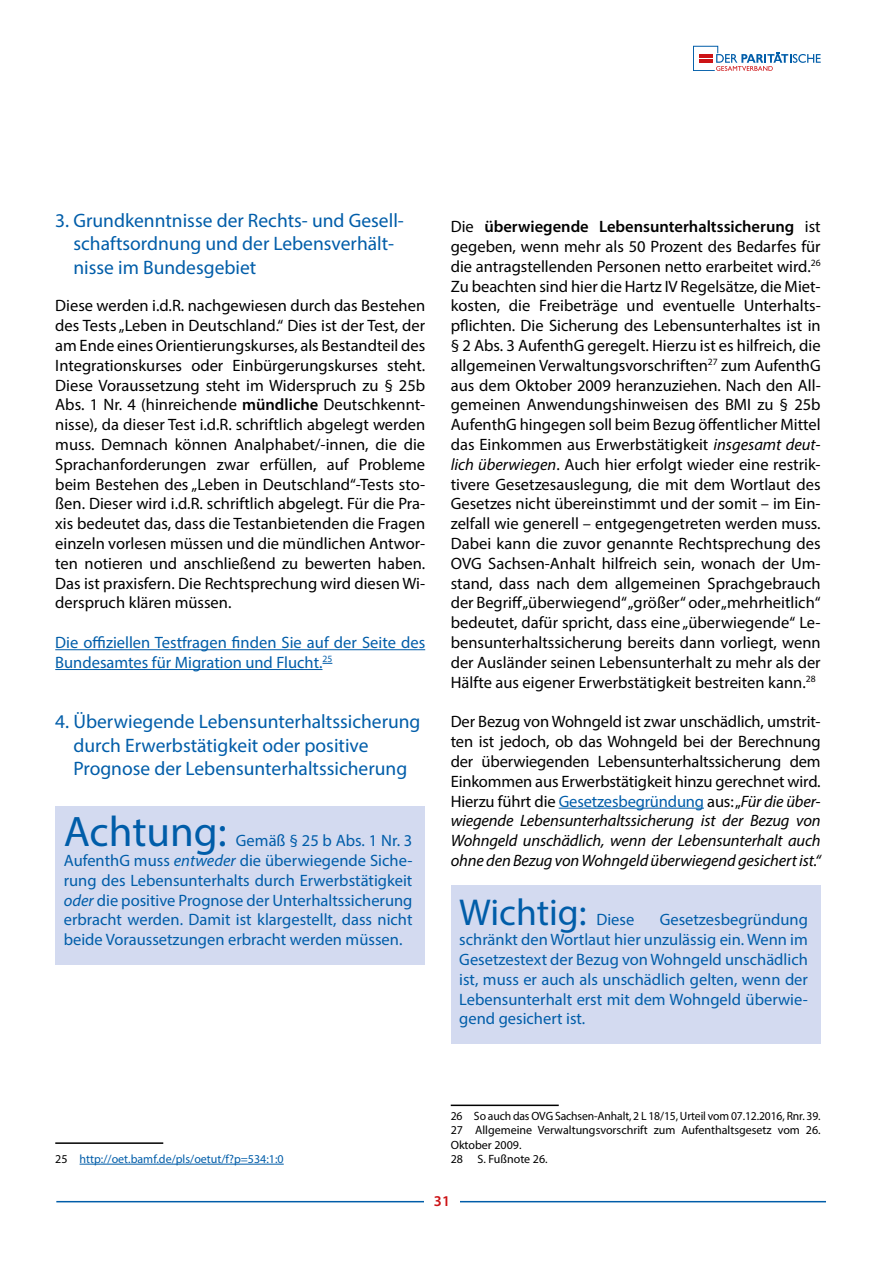
<style>
.page{position:relative;width:893px;height:1263px;background:#fff}
.page>*{position:absolute;margin:0;border:0;box-sizing:border-box;transform-origin:0 0}
.t1{font:42.9px "Myriad Pro";color:#005da9}
.t2{font:37.5px "Myriad Pro";color:#005da9}
.t3{font:19.5px/23.4px "Myriad Pro";color:#005da9}
.t4{font:16.5px/19.8px "Myriad Pro";color:#000;text-align:justify}
.t5{font:16.5px/19.8px "Myriad Pro";color:#005da9;text-align:justify}
.t6{font:600 15px "Myriad Pro";color:#cd1316}
.t7{font:12px/14.4px "Myriad Pro";color:#000}
.t8{font:12px "Myriad Pro";color:#005da9}
.s1{font-weight:600}
.s2{font-style:italic}
.s3{color:#005da9}
.s4{color:#000}
</style>
<div class="page">
<hr style="left:56px;top:1201px;width:770px;height:1px;background:#005da9">
<div style="left:424px;top:1194px;width:36px;height:26px;background:#fff"></div>
<svg style="left:693px;top:46px;width:128px;height:25px"></svg>
<hr style="left:55px;top:649px;width:370px;height:1px;background:#005da9">
<hr style="left:55px;top:669px;width:267px;height:1px;background:#005da9">
<hr style="left:55px;top:1142px;width:108px;height:2px;background:#000">
<hr style="left:80px;top:1164px;width:204px;height:1px;background:#005da9">
<div style="left:55px;top:806px;width:370px;height:159px;background:#d3daf0"></div>
<hr style="left:559px;top:808px;width:145px;height:1px;background:#005da9">
<hr style="left:451px;top:1104px;width:108px;height:2px;background:#000">
<div style="left:451px;top:886px;width:370px;height:158px;background:#d3daf0"></div>
<p class="t3" style="left:73px;top:208px;width:332px;text-indent:-18px">3. Grundkenntnisse der Rechts- und Gesell&shy;schaftsordnung und der Lebensverhält&shy;nisse im Bundesgebiet</p>
<p class="t4" style="left:55px;top:296px;width:371px">Diese werden i.d.R. nachgewiesen durch das Bestehen des Tests „Leben in Deutschland.“ Dies ist der Test, der am Ende eines Orientierungskurses, als Bestandteil des Integrationskurses oder Einbürgerungskurses steht.<br>Diese Voraussetzung steht im Widerspruch zu § 25b Abs. 1 Nr. 4 (hinreichende <span class="s1">mündliche</span> Deutschkennt&shy;nisse), da dieser Test i.d.R. schriftlich abgelegt werden muss. Demnach können Analphabet/-innen, die die Sprachanforderungen zwar erfüllen, auf Probleme beim Bestehen des „Leben in Deutschland“-Tests sto&shy;ßen. Dieser wird i.d.R. schriftlich abgelegt. Für die Pra&shy;xis bedeutet das, dass die Testanbietenden die Fragen einzeln vorlesen müssen und die mündlichen Antwor&shy;ten notieren und anschließend zu bewerten haben.<br>Das ist praxisfern. Die Rechtsprechung wird diesen Wi&shy;derspruch klären müssen.</p>
<p class="t5" style="left:55px;top:632px;width:371px">Die offiziellen Testfragen finden Sie auf der Seite des<br>Bundesamtes für Migration und Flucht.<sup>25</sup></p>
<p class="t3" style="left:73px;top:709px;width:349px;text-indent:-18px">4. Überwiegende Lebensunterhaltssicherung durch Erwerbstätigkeit oder positive<br>Prognose der Lebensunterhaltssicherung</p>
<h1 class="t1" style="left:64px;top:805px;width:165px">Achtung:</h1>
<p class="t5" style="left:64px;top:830px;width:350px;text-indent:172px">Gemäß § 25 b Abs. 1 Nr. 3<br>AufenthG muss <span class="s2">entweder</span> die überwiegende Siche&shy;rung des Lebensunterhalts durch Erwerbstätigkeit <span class="s2">oder</span> die positive Prognose der Unterhaltssicherung erbracht werden. Damit ist klargestellt, dass nicht beide Voraussetzungen erbracht werden müssen.</p>
<p class="t4" style="left:451px;top:217px;width:371px">Die <span class="s1">überwiegende Lebensunterhaltssicherung</span> ist gegeben, wenn mehr als 50 Prozent des Bedarfes für die antragstellenden Personen netto erarbeitet wird.<sup>26<br></sup>Zu beachten sind hier die Hartz IV Regelsätze, die Miet&shy;kosten, die Freibeträge und eventuelle Unterhalts&shy;pflichten. Die Sicherung des Lebensunterhaltes ist in § 2 Abs. 3 AufenthG geregelt. Hierzu ist es hilfreich, die allgemeinen Verwaltungsvorschriften<sup>27</sup> zum AufenthG aus dem Oktober 2009 heranzuziehen. Nach den All&shy;gemeinen Anwendungshinweisen des BMI zu § 25b AufenthG hingegen soll beim Bezug öffentlicher Mittel das Einkommen aus Erwerbstätigkeit <span class="s2">insgesamt deut&shy;lich überwiegen</span>. Auch hier erfolgt wieder eine restrik&shy;tivere Gesetzesauslegung, die mit dem Wortlaut des Gesetzes nicht übereinstimmt und der somit – im Ein&shy;zelfall wie generell – entgegengetreten werden muss.<br>Dabei kann die zuvor genannte Rechtsprechung des OVG Sachsen-Anhalt hilfreich sein, wonach der Um&shy;stand, dass nach dem allgemeinen Sprachgebrauch der Begriff „überwiegend“ „größer“ oder „mehrheitlich“ bedeutet, dafür spricht, dass eine „überwiegende“ Le&shy;bensunterhaltssicherung bereits dann vorliegt, wenn der Ausländer seinen Lebensunterhalt zu mehr als der Hälfte aus eigener Erwerbstätigkeit bestreiten kann.<sup>28</sup></p>
<p class="t4" style="left:451px;top:712px;width:371px">Der Bezug von Wohngeld ist zwar unschädlich, umstrit&shy;ten ist jedoch, ob das Wohngeld bei der Berechnung der überwiegenden Lebensunterhaltssicherung dem Einkommen aus Erwerbstätigkeit hinzu gerechnet wird.<br>Hierzu führt die <span class="s3">Gesetzesbegründung</span> aus: „<span class="s2">Für die über&shy;wiegende Lebensunterhaltssicherung ist der Bezug von Wohngeld unschädlich, wenn der Lebensunterhalt auch ohne den Bezug von Wohngeld überwiegend gesichert ist.“</span></p>
<h2 class="t2" style="left:459px;top:890px;width:129px">Wichtig:</h2>
<p class="t5" style="left:459px;top:910px;width:350px;text-indent:200px">Gesetzesbegründung schränkt den Wortlaut hier unzulässig ein. Wenn im Gesetzestext der Bezug von Wohngeld unschädlich ist, muss er auch als unschädlich gelten, wenn der Lebensunterhalt erst mit dem Wohngeld überwie&shy;gend gesichert ist.</p>
<p class="t5" style="left:596px;top:910px;width:39px">Diese</p>
<p class="t8" style="left:55px;top:1151px;width:230px"><span class="s4">25</span> http://oet.bamf.de/pls/oetut/f?p=534:1:0</p>
<p class="t7" style="left:451px;top:1108px;width:371px">26 So auch das OVG Sachsen-Anhalt, 2 L 18/15, Urteil vom 07.12.2016, Rnr. 39.<br>27 Allgemeine Verwaltungsvorschrift zum Aufenthaltsgesetz vom 26.<br>Oktober 2009.<br>28 S. Fußnote 26.</p>
<p class="t6" style="left:434px;top:1191px;width:18px">31</p>
</div>
